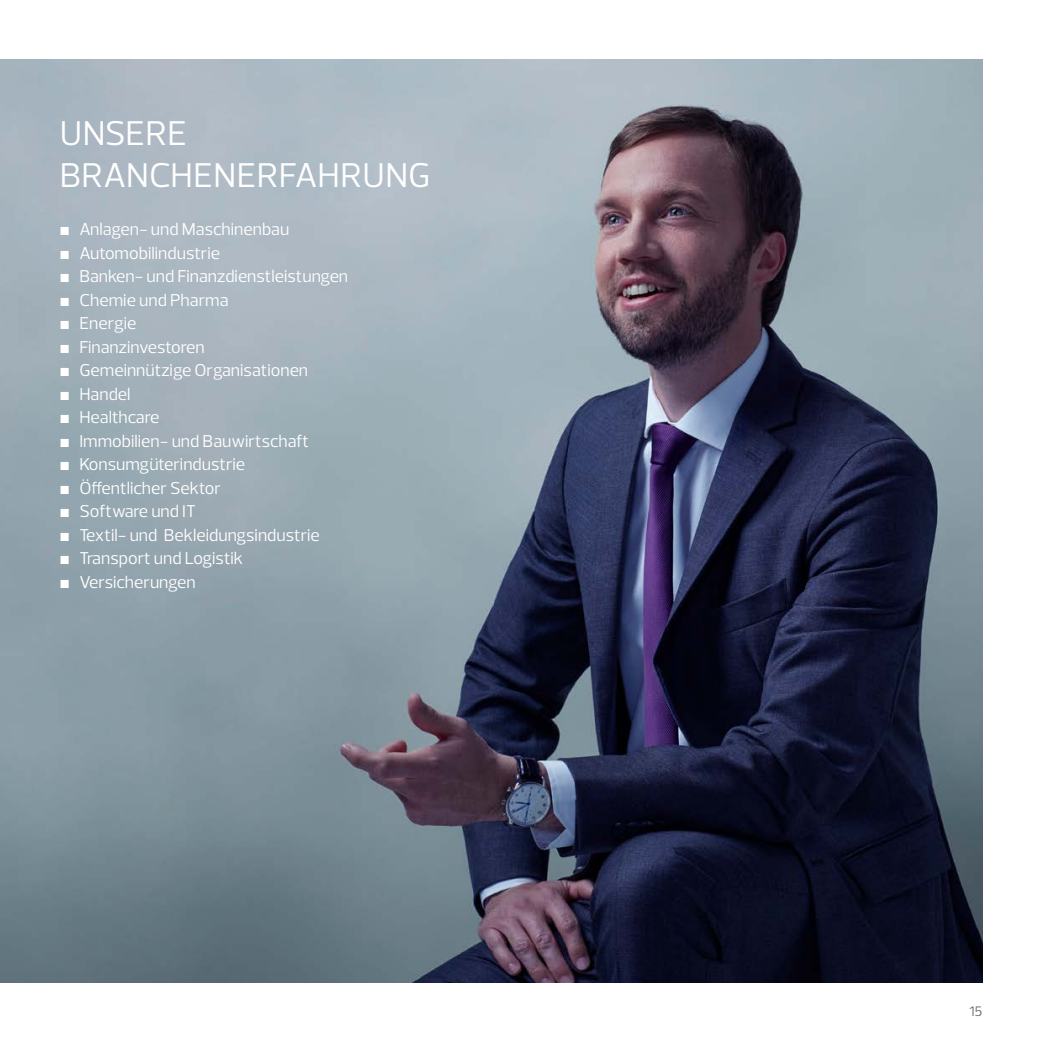
<style>
.page{position:relative;width:1042px;height:1042px;background:#fff}
.page>*{position:absolute;margin:0;border:0;box-sizing:border-box;transform-origin:0 0}
.t1{font:35px/42px "Prelo";letter-spacing:.015em;color:#fff}
.t2{font:17.5px "Prelo";color:#fff}
.t3{font:14px "Prelo";color:#666665}
.s1{font-family:"Arial"}
</style>
<div class="page">
<img style="left:0;top:60px;width:982px;height:922px">
<h1 class="t1" style="left:60px;top:113px;width:372px">UNSERE<br>BRANCHENERFAHRUNG</h1>
<p class="t2" style="left:60px;top:218px;width:231px"><span class="s1">■</span> Anlagen- und Maschinenbau</p>
<p class="t2" style="left:60px;top:242px;width:162px"><span class="s1">■</span> Automobilindustrie</p>
<p class="t2" style="left:60px;top:265px;width:290px"><span class="s1">■</span> Banken- und Finanzdienstleistungen</p>
<p class="t2" style="left:60px;top:289px;width:170px"><span class="s1">■</span> Chemie und Pharma</p>
<p class="t2" style="left:60px;top:312px;width:79px"><span class="s1">■</span> Energie</p>
<p class="t2" style="left:60px;top:336px;width:147px"><span class="s1">■</span> Finanzinvestoren</p>
<p class="t2" style="left:60px;top:359px;width:250px"><span class="s1">■</span> Gemeinnützige Organisationen</p>
<p class="t2" style="left:60px;top:383px;width:73px"><span class="s1">■</span> Handel</p>
<p class="t2" style="left:60px;top:406px;width:101px"><span class="s1">■</span> Healthcare</p>
<p class="t2" style="left:60px;top:430px;width:251px"><span class="s1">■</span> Immobilien- und Bauwirtschaft</p>
<p class="t2" style="left:60px;top:453px;width:187px"><span class="s1">■</span> Konsumgüterindustrie</p>
<p class="t2" style="left:60px;top:477px;width:163px"><span class="s1">■</span> Öffentlicher Sektor</p>
<p class="t2" style="left:60px;top:500px;width:138px"><span class="s1">■</span> Software und IT</p>
<p class="t2" style="left:60px;top:524px;width:262px"><span class="s1">■</span> Textil- und Bekleidungsindustrie</p>
<p class="t2" style="left:60px;top:547px;width:185px"><span class="s1">■</span> Transport und Logistik</p>
<p class="t2" style="left:60px;top:571px;width:138px"><span class="s1">■</span> Versicherungen</p>
<p class="t3" style="left:969px;top:1003px;width:15px">15</p>
</div>
